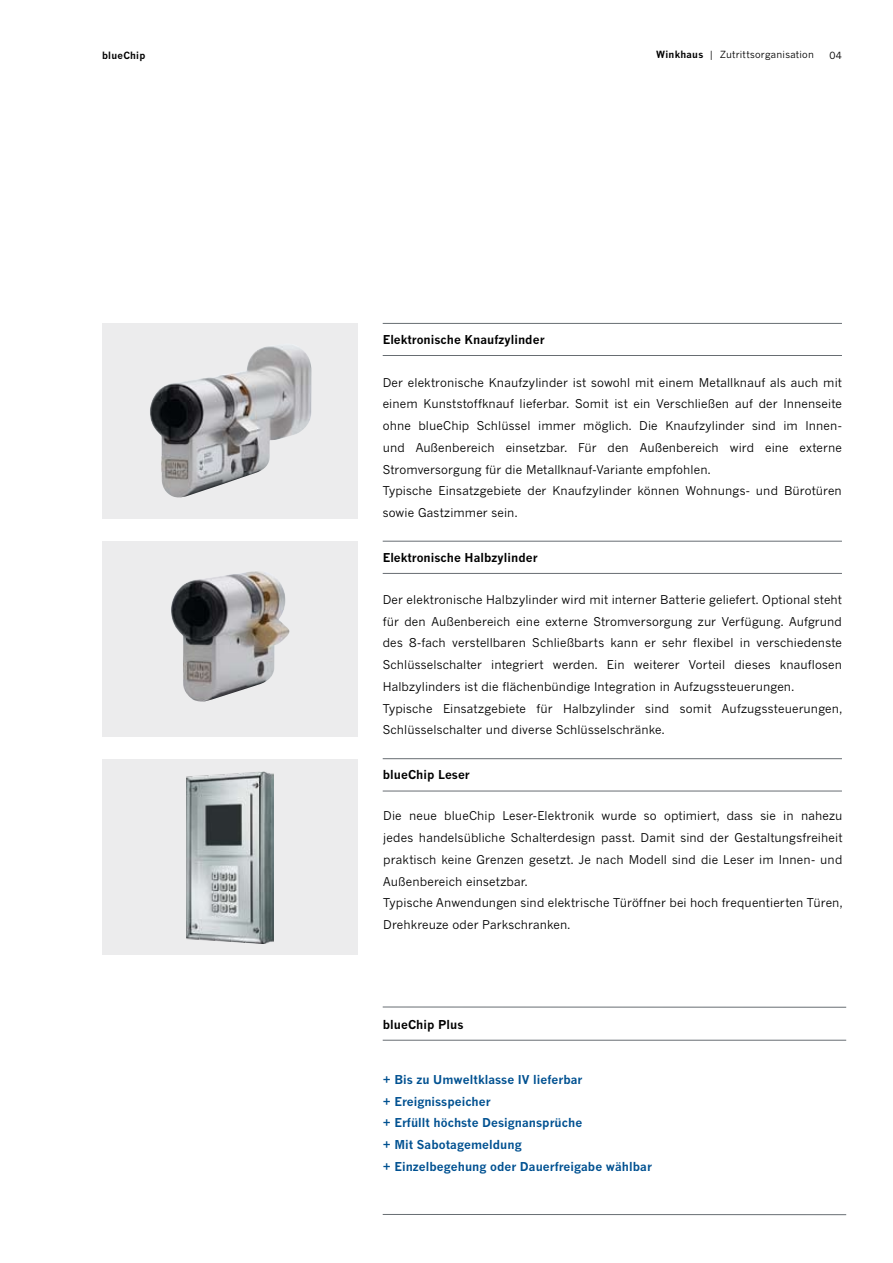
<style>
.page{position:relative;width:893px;height:1263px;background:#fff}
.page>*{position:absolute;margin:0;border:0;box-sizing:border-box;transform-origin:0 0}
.t1{font:12px/21.8px "News Gothic MT Pro";letter-spacing:.01em;color:#000}
.t2{font:700 12px/21.8px "News Gothic MT Pro";letter-spacing:.005em;color:#005191}
.t3{font:700 12px "News Gothic MT Pro";letter-spacing:.005em;color:#000}
.t4{font:9.75px "News Gothic MT Pro";letter-spacing:.025em;color:#000}
.t5{font:700 9.75px "News Gothic MT Pro";letter-spacing:.02em;color:#000}
.s1{font-weight:700}
</style>
<div class="page">
<div style="left:102px;top:759px;width:255px;height:195px;background:#ececed"></div>
<img style="left:186px;top:771px;width:88px;height:172px">
<div style="left:102px;top:324px;width:255px;height:195px;background:#ececed"></div>
<div style="left:102px;top:541px;width:255px;height:196px;background:#ececed"></div>
<hr style="left:383px;top:791px;width:459px;height:1px;background:#676d72">
<hr style="left:383px;top:758px;width:459px;height:1px;background:#676d72">
<img style="left:150px;top:346px;width:161px;height:152px">
<img style="left:171px;top:571px;width:119px;height:131px">
<hr style="left:383px;top:573px;width:459px;height:1px;background:#676d72">
<hr style="left:383px;top:541px;width:459px;height:1px;background:#676d72">
<hr style="left:383px;top:355px;width:459px;height:1px;background:#676d72">
<hr style="left:383px;top:323px;width:459px;height:1px;background:#676d72">
<hr style="left:383px;top:1040px;width:463px;height:1px;background:#676d72">
<hr style="left:383px;top:1007px;width:463px;height:1px;background:#676d72">
<hr style="left:383px;top:1214px;width:463px;height:1px;background:#676d72">
<p class="t5" style="left:102px;top:49px;width:45px">blueChip</p>
<p class="t4" style="left:656px;top:49px;width:159px"><span class="s1">Winkhaus</span> | Zutrittsorganisation</p>
<p class="t4" style="left:829px;top:49px;width:14px">04</p>
<p class="t3" style="left:383px;top:333px;width:163px">Elektronische Knaufzylinder</p>
<p class="t1" style="left:383px;top:371px;width:461px">Der elektronische Knaufzylinder ist sowohl mit einem Metallknauf als auch mit einem Kunststoffknauf lieferbar. Somit ist ein Verschließen auf der Innenseite ohne blueChip Schlüssel immer möglich. Die Knaufzylinder sind im Innen&shy;und Außenbereich einsetzbar. Für den Außenbereich wird eine externe Stromversorgung für die Metallknauf-Variante empfohlen.<br>Typische Einsatzgebiete der Knaufzylinder können Wohnungs- und Bürotüren sowie Gastzimmer sein.</p>
<p class="t3" style="left:383px;top:550px;width:156px">Elektronische Halbzylinder</p>
<p class="t1" style="left:383px;top:588px;width:461px">Der elektronische Halbzylinder wird mit interner Batterie geliefert. Optional steht für den Außenbereich eine externe Stromversorgung zur Verfügung. Aufgrund des 8-fach verstellbaren Schließbarts kann er sehr flexibel in verschiedenste Schlüsselschalter integriert werden. Ein weiterer Vorteil dieses knauflosen Halbzylinders ist die flächenbündige Integration in Aufzugssteuerungen.<br>Typische Einsatzgebiete für Halbzylinder sind somit Aufzugssteuerungen, Schlüsselschalter und diverse Schlüsselschränke.</p>
<p class="t3" style="left:383px;top:768px;width:89px">blueChip Leser</p>
<p class="t1" style="left:383px;top:805px;width:461px">Die neue blueChip Leser-Elektronik wurde so optimiert, dass sie in nahezu jedes handelsübliche Schalterdesign passt. Damit sind der Gestaltungsfreiheit praktisch keine Grenzen gesetzt. Je nach Modell sind die Leser im Innen- und Außenbereich einsetzbar.<br>Typische Anwendungen sind elektrische Türöffner bei hoch frequentierten Türen, Drehkreuze oder Parkschranken.</p>
<p class="t3" style="left:383px;top:1017px;width:82px">blueChip Plus</p>
<p class="t2" style="left:383px;top:1068px;width:271px">+ Bis zu Umweltklasse IV lieferbar<br>+ Ereignisspeicher<br>+ Erfüllt höchste Designansprüche<br>+ Mit Sabotagemeldung<br>+ Einzelbegehung oder Dauerfreigabe wählbar</p>
</div>
